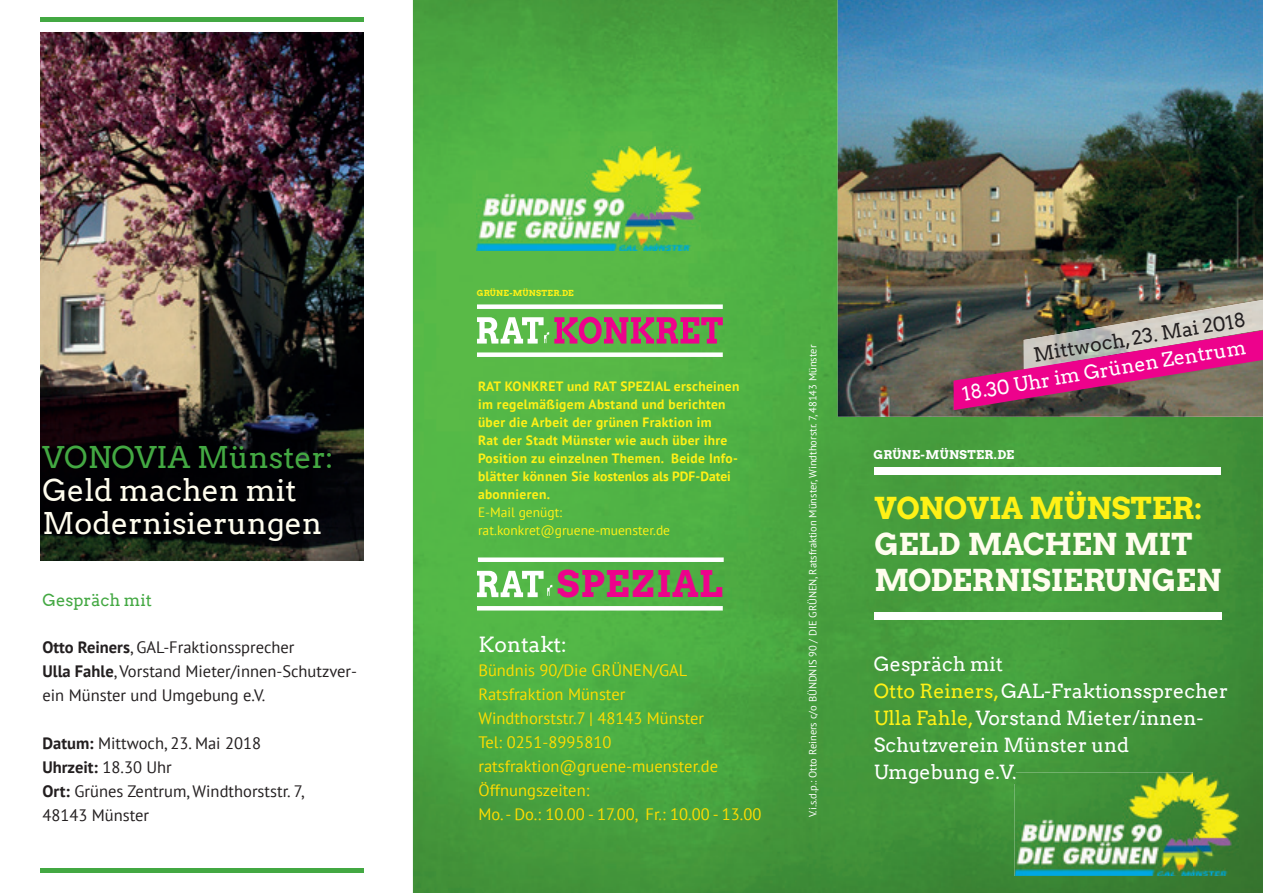
<style>
.page{position:relative;width:1263px;height:893px;background:#fff}
.page>*{position:absolute;margin:0;border:0;box-sizing:border-box;transform-origin:0 0}
.t1{font:36.45px "Arvo Gruen";letter-spacing:.01em;color:#ed028c}
.t2{font:30px/36px "Arvo Gruen";letter-spacing:-.01em;color:#fffdee}
.t3{font:30px/33px "Arvo";color:#fffdee}
.t4{font:30px "Arvo Gruen";letter-spacing:-.01em;color:#fff116}
.t5{font:30px "Arvo";color:#43a842}
.t6{font:21px "Arvo";color:#fff}
.t7{font:19.5px/27px "Arvo";color:#fff}
.t8{font:19.5px "Arvo";color:#231f20}
.t9{font:16.5px/24px "PT Sans";color:#231f20}
.t10{font:16.5px/24px "PT Sans";color:#ffdc01}
.t11{font:16.5px "Arvo";color:#43a842}
.t12{font:700 13.5px/18px "PT Sans";letter-spacing:.025em;color:#fff116}
.t13{font:13.5px/18px "PT Sans";color:#fff116}
.t14{font:12px "Arvo Gruen";letter-spacing:.03em;color:#fff}
.t15{font:10.5px "PT Sans";color:#fff}
.t16{font:8.25px "Arvo Gruen";letter-spacing:.03em;color:#fff116}
.s1{font-weight:700}
.s2{color:#fff116}
</style>
<div class="page">
<img style="left:413px;top:0;width:850px;height:893px">
<img style="left:477px;top:147px;width:224px;height:103px">
<img style="left:1014px;top:772px;width:224px;height:104px">
<div style="left:874px;top:612px;width:348px;height:7px;background:#fff"></div>
<div style="left:874px;top:467px;width:347px;height:7px;background:#fff"></div>
<img style="left:838px;top:0;width:425px;height:417px">
<hr style="left:40px;top:17px;width:324px;height:4px;background:#43a842">
<hr style="left:40px;top:869px;width:324px;height:4px;background:#43a842">
<img style="left:1024px;top:300px;width:239px;height:11px">
<svg style="left:953px;top:311px;width:310px;height:99px;background:#a15a7a"></svg>
<div style="left:477px;top:352px;width:246px;height:5px;background:#fff"></div>
<svg style="left:477px;top:317px;width:246px;height:27px;background:#a67f7a"></svg>
<div style="left:477px;top:304px;width:246px;height:5px;background:#fff"></div>
<svg style="left:477px;top:571px;width:75px;height:26px"></svg>
<div style="left:478px;top:557px;width:246px;height:5px;background:#fff"></div>
<hr style="left:477px;top:606px;width:246px;height:4px;background:#fff">
<img style="left:40px;top:33px;width:323px;height:527px">
<h2 class="t5" style="left:43px;top:439px;width:293px">VONOVIA Münster:</h2>
<h2 class="t3" style="left:43px;top:474px;width:281px">Geld machen mit<br>Modernisierungen</h2>
<p class="t11" style="left:43px;top:590px;width:111px">Gespräch mit</p>
<p class="t9" style="left:43px;top:634px;width:316px"><span class="s1">Otto Reiners</span>, GAL-Fraktionssprecher<br><span class="s1">Ulla Fahle</span>, Vorstand Mieter/innen-Schutzver&shy;ein Münster und Umgebung e.V.</p>
<p class="t9" style="left:43px;top:730px;width:263px"><span class="s1">Datum:</span> Mittwoch, 23. Mai 2018<br><span class="s1">Uhrzeit:</span> 18.30 Uhr<br><span class="s1">Ort:</span> Grünes Zentrum, Windthorststr. 7,<br>48143 Münster</p>
<p class="t16" style="left:477px;top:287px;width:98px">GRÜNE-MÜNSTER.DE</p>
<p class="t12" style="left:478px;top:377px;width:263px">RAT KONKRET und RAT SPEZIAL erscheinen im regelmäßigem Abstand und berichten über die Arbeit der grünen Fraktion im<br>Rat der Stadt Münster wie auch über ihre Position zu einzelnen Themen. Beide Info&shy;blätter können Sie kostenlos als PDF-Datei abonnieren.</p>
<p class="t13" style="left:478px;top:503px;width:194px">E-Mail genügt: rat.konkret@gruene-muenster.de</p>
<h1 class="t1" style="left:557px;top:559px;width:167px">SPEZIAL</h1>
<h3 class="t6" style="left:478px;top:632px;width:90px">Kontakt:</h3>
<p class="t10" style="left:478px;top:658px;width:284px">Bündnis 90/Die GRÜNEN/GAL<br>Ratsfraktion Münster<br>Windthorststr.7 | 48143 Münster<br>Tel: 0251-8995810 ratsfraktion@gruene-muenster.de<br>Öffnungszeiten:<br>Mo. - Do.: 10.00 - 17.00, Fr.: 10.00 - 13.00</p>
<p class="t15" style="left:806px;top:817px;width:474px;rotate:-90deg">V.i.s.d.p.: Otto Reiners c/o BÜNDNIS 90 / DIE GRÜNEN, Ratsfraktion Münster, Windthorstr. 7, 48143 Münster</p>
<h3 class="t8" style="left:1032px;top:342px;width:217px;rotate:-9deg">Mittwoch, 23. Mai 2018</h3>
<h3 class="t7" style="left:960px;top:379px;width:289px;rotate:-9deg">18.30 Uhr im Grünen Zentrum</h3>
<p class="t14" style="left:873px;top:446px;width:142px">GRÜNE-MÜNSTER.DE</p>
<h2 class="t4" style="left:874px;top:487px;width:329px">VONOVIA MÜNSTER:</h2>
<h2 class="t2" style="left:874px;top:525px;width:348px">GELD MACHEN MIT<br>MODERNISIERUNGEN</h2>
<h3 class="t7" style="left:874px;top:651px;width:356px">Gespräch mit<br><span class="s2">Otto Reiners,</span> GAL-Fraktionssprecher<br><span class="s2">Ulla Fahle,</span> Vorstand Mieter/innen-<br>Schutzverein Münster und<br>Umgebung e.V.</h3>
</div>
